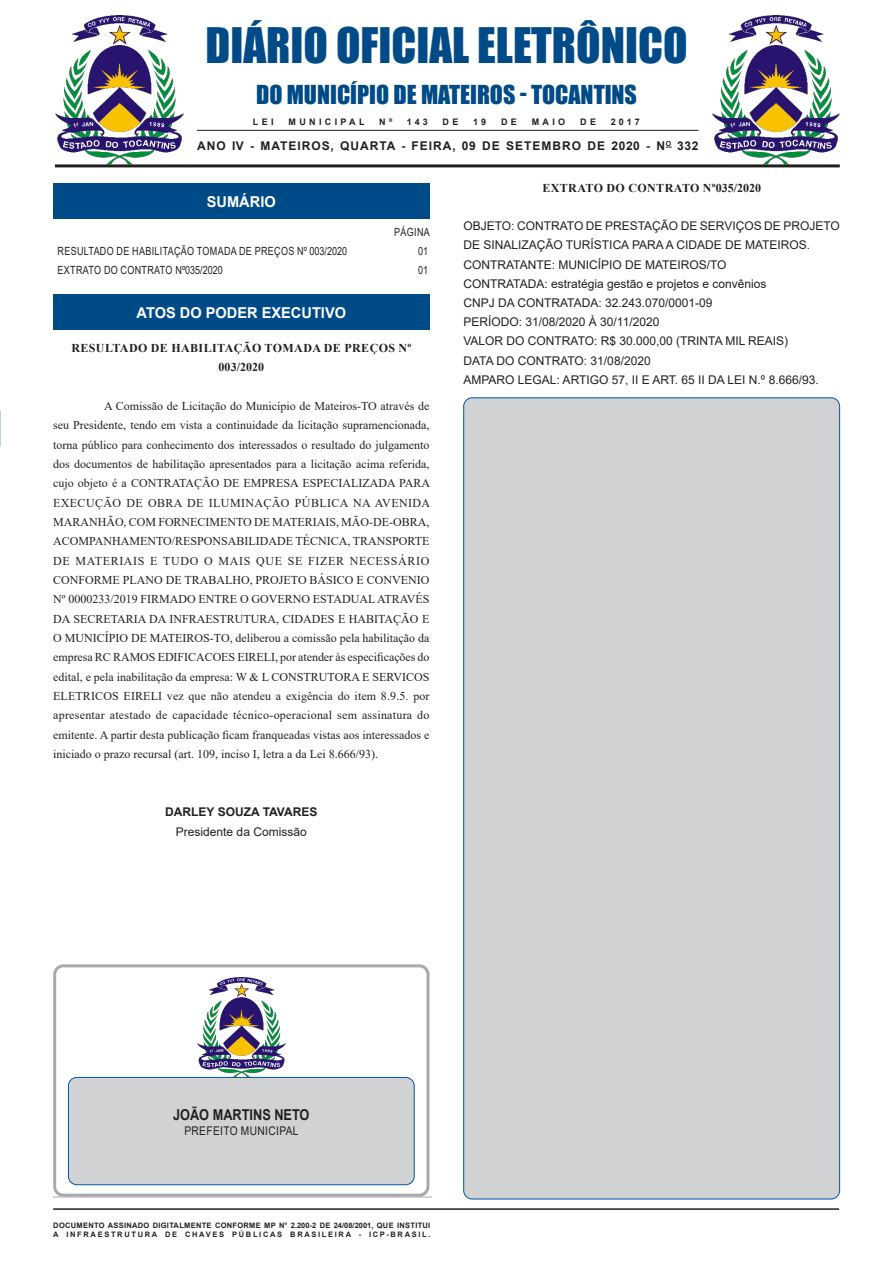
<style>
.page{position:relative;width:893px;height:1263px;background:#fff}
.page>*{position:absolute;margin:0;border:0;box-sizing:border-box;transform-origin:0 0}
.t1{font:45px "Impact";color:#004b87}
.t2{font:24px "Impact";color:#004b87}
.Chancela{font:700 15px "Arial";color:#fff}
.t3{font:700 15px "Arial";color:#231f20;scale:.85 1}
.CORPO_DE_TEXTO{font:12px/19.4px "Times New Roman";color:#231f20;text-align:justify}
.SEM_PARAGRAFO{font:12px/19.2px "Arial";color:#231f20}
.TITULOS{font:700 12px/19.4px "Times New Roman";letter-spacing:.035em;color:#231f20;text-align:center}
.NOME{font:700 12px "Arial";letter-spacing:.08em;color:#231f20}
.CARGO{font:12px "Arial";color:#231f20}
.NOME-2{font:700 12px "Arial";color:#231f20}
.SEM_PARAGRAFO-2{font:12px "Arial";letter-spacing:.035em;color:#231f20;scale:.85 1}
.Sumario{font:11.25px "Arial";letter-spacing:.035em;color:#231f20;scale:.8 1}
.t4{font:700 9px "Arial";letter-spacing:.37em;color:#231f20}
.t5{font:700 7.5px "Arial";letter-spacing:.04em;color:#231f20}
.t6{font:700 7.5px "Arial";letter-spacing:.225em;color:#231f20}
</style>
<div class="page">
<hr style="left:53px;top:1208px;width:786px;height:2px;background:#231f20">
<hr style="left:55px;top:164px;width:785px;height:3px;background:#231f20">
<hr style="left:197px;top:130px;width:501px;height:1px;background:#231f20">
<div style="left:53px;top:184px;width:376px;height:35px;background:#004b87"></div>
<hr style="left:53px;top:1197px;width:379px;height:1px;background:#d1d2d4">
<div style="left:53px;top:964px;width:376px;height:233px;border:3px solid #a8a9ad;border-radius:9px"></div>
<div style="left:68px;top:1077px;width:346px;height:108px;background:#d1d2d4;border-radius:9px"></div>
<div style="left:68px;top:1077px;width:346px;height:108px;border:1px solid #0057a8;border-radius:9px"></div>
<img style="left:56px;top:16px;width:127px;height:148px">
<img style="left:712px;top:16px;width:128px;height:148px">
<img style="left:197px;top:977px;width:88px;height:100px">
<div style="left:464px;top:398px;width:376px;height:801px;background:#d1d2d4;border-radius:9px"></div>
<div style="left:53px;top:294px;width:376px;height:36px;background:#004b87"></div>
<p class="t1" style="left:206px;top:10px;width:483px">DIÁRIO OFICIAL ELETRÔNICO</p>
<p class="t2" style="left:256px;top:76px;width:382px">DO MUNICÍPIO DE MATEIROS - TOCANTINS</p>
<p class="t4" style="left:253px;top:115px;width:22px">LEI</p>
<p class="t4" style="left:289px;top:115px;width:78px">MUNICIPAL</p>
<p class="t4" style="left:379px;top:115px;width:14px">N º</p>
<p class="t4" style="left:407px;top:115px;width:23px">143</p>
<p class="t4" style="left:443px;top:115px;width:17px">D E</p>
<p class="t4" style="left:473px;top:115px;width:15px">1 9</p>
<p class="t4" style="left:501px;top:115px;width:17px">D E</p>
<p class="t4" style="left:532px;top:115px;width:35px">MAIO</p>
<p class="t4" style="left:580px;top:115px;width:17px">D E</p>
<p class="t4" style="left:611px;top:115px;width:31px">2017</p>
<p class="NOME" style="left:197px;top:138px;width:503px">ANO IV - MATEIROS, QUARTA - FEIRA, 09 DE SETEMBRO DE 2020 - N<sup>O</sup> 332</p>
<p class="Chancela" style="left:207px;top:191px;width:70px">SUMÁRIO</p>
<p class="Sumario" style="left:394px;top:224px;width:46px">PÁGINA</p>
<p class="Sumario" style="left:58px;top:243px;width:363px">RESULTADO DE HABILITAÇÃO TOMADA DE PREÇOS Nº 003/2020</p>
<p class="Sumario" style="left:418px;top:243px;width:14px">01</p>
<p class="Sumario" style="left:58px;top:262px;width:208px">EXTRATO DO CONTRATO Nº035/2020</p>
<p class="Sumario" style="left:418px;top:262px;width:14px">01</p>
<p class="Chancela" style="left:137px;top:302px;width:211px">ATOS DO PODER EXECUTIVO</p>
<p class="TITULOS" style="left:71px;top:338px;width:342px">RESULTADO DE HABILITAÇÃO TOMADA DE PREÇOS Nº<br>003/2020</p>
<p class="CORPO_DE_TEXTO" style="left:53px;top:396px;width:379px;text-indent:51px">A Comissão de Licitação do Município de Mateiros-TO através de seu Presidente, tendo em vista a continuidade da licitação supramencionada, torna público para conhecimento dos interessados o resultado do julgamento dos documentos de habilitação apresentados para a licitação acima referida, cujo objeto é a CONTRATAÇÃO DE EMPRESA ESPECIALIZADA PARA EXECUÇÃO DE OBRA DE ILUMINAÇÃO PÚBLICA NA AVENIDA MARANHÃO, COM FORNECIMENTO DE MATERIAIS, MÃO-DE-OBRA, ACOMPANHAMENTO/RESPONSABILIDADE TÉCNICA, TRANSPORTE DE MATERIAIS E TUDO O MAIS QUE SE FIZER NECESSÁRIO CONFORME PLANO DE TRABALHO, PROJETO BÁSICO E CONVENIO Nº 0000233/2019 FIRMADO ENTRE O GOVERNO ESTADUAL ATRAVÉS DA SECRETARIA DA INFRAESTRUTURA, CIDADES E HABITAÇÃO E O MUNICÍPIO DE MATEIROS-TO, deliberou a comissão pela habilitação da empresa RC RAMOS EDIFICACOES EIRELI, por atender às especificações do edital, e pela inabilitação da empresa: W &amp; L CONSTRUTORA E SERVICOS ELETRICOS EIRELI vez que não atendeu a exigência do item 8.9.5. por apresentar atestado de capacidade técnico-operacional sem assinatura do emitente. A partir desta publicação ficam franqueadas vistas aos interessados e iniciado o prazo recursal (art. 109, inciso I, letra a da Lei 8.666/93).</p>
<p class="NOME-2" style="left:165px;top:803px;width:154px">DARLEY SOUZA TAVARES</p>
<p class="CARGO" style="left:176px;top:823px;width:132px">Presidente da Comissão</p>
<p class="TITULOS" style="left:542px;top:178px;width:220px">EXTRATO DO CONTRATO Nº035/2020</p>
<p class="SEM_PARAGRAFO" style="left:463px;top:216px;width:378px">OBJETO: CONTRATO DE PRESTAÇÃO DE SERVIÇOS DE PROJETO<br>DE SINALIZAÇÃO TURÍSTICA PARA A CIDADE DE MATEIROS.</p>
<p class="SEM_PARAGRAFO" style="left:463px;top:255px;width:265px">CONTRATANTE: MUNICÍPIO DE MATEIROS/TO</p>
<p class="SEM_PARAGRAFO" style="left:463px;top:274px;width:305px">CONTRATADA: estratégia gestão e projetos e convênios</p>
<p class="SEM_PARAGRAFO" style="left:463px;top:293px;width:250px">CNPJ DA CONTRATADA: 32.243.070/0001-09</p>
<p class="SEM_PARAGRAFO" style="left:463px;top:312px;width:197px">PERÍODO: 31/08/2020 À 30/11/2020</p>
<p class="SEM_PARAGRAFO" style="left:463px;top:332px;width:326px">VALOR DO CONTRATO: R$ 30.000,00 (TRINTA MIL REAIS)</p>
<p class="SEM_PARAGRAFO" style="left:463px;top:351px;width:189px">DATA DO CONTRATO: 31/08/2020</p>
<p class="SEM_PARAGRAFO" style="left:463px;top:370px;width:357px">AMPARO LEGAL: ARTIGO 57, II E ART. 65 II DA LEI N.º 8.666/93.</p>
<p class="t3" style="left:173px;top:1104px;width:162px">JOÃO MARTINS NETO</p>
<p class="SEM_PARAGRAFO-2" style="left:184px;top:1122px;width:136px">PREFEITO MUNICIPAL</p>
<p class="t5" style="left:53px;top:1220px;width:379px">DOCUMENTO ASSINADO DIGITALMENTE CONFORME MP N° 2.200-2 DE 24/08/2001, QUE INSTITUI</p>
<p class="t6" style="left:53px;top:1229px;width:379px">A INFRAESTRUTURA DE CHAVES PÚBLICAS BRASILEIRA - ICP-BRASIL.</p>
</div>
